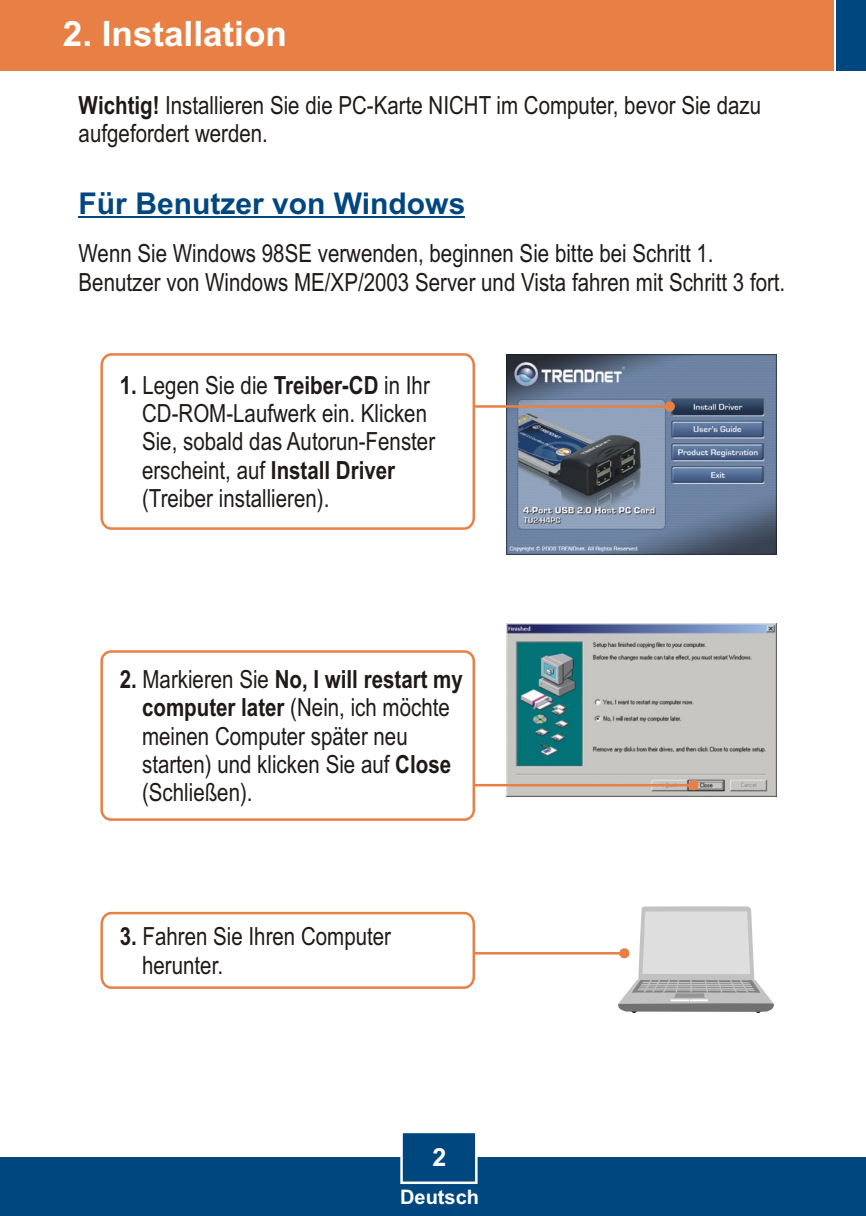
<style>
.page{position:relative;width:866px;height:1216px;background:#fff}
.page>*{position:absolute;margin:0;border:0;box-sizing:border-box;transform-origin:0 0}
.t1{font:700 35px "Arial";color:#fff}
.t2{font:700 30px "Arial";color:#004780}
.t3{font:25px/28.5px "Arial Narrow";color:#1f1a17}
.t4{font:700 25px "Arial";color:#fff}
.t5{font:700 20px "Arial";color:#fff}
.s1{font-weight:700}
</style>
<div class="page">
<img style="left:506px;top:355px;width:270px;height:199px">
<svg style="left:476px;top:401px;width:198px;height:10px;background:#b19f9f"></svg>
<div style="left:0;top:1158px;width:865px;height:58px;background:#004780"></div>
<div style="left:0;top:0;width:833px;height:71px;background:#e88045"></div>
<div style="left:836px;top:0;width:29px;height:71px;background:#004780"></div>
<svg style="left:399px;top:1133px;width:79px;height:51px"></svg>
<svg style="left:100px;top:906px;width:674px;height:107px"></svg>
<img style="left:506px;top:624px;width:270px;height:173px">
<svg style="left:475px;top:780px;width:223px;height:10px;background:#d4b7a5"></svg>
<div style="left:100px;top:650px;width:375px;height:171px;background:#fff;border:3px solid #e88045;border-radius:9px"></div>
<hr style="left:79px;top:216px;width:386px;height:2px;background:#004780">
<svg style="left:100px;top:353px;width:376px;height:177px"></svg>
<h1 class="t1" style="left:63px;top:20px;width:225px">2. Installation</h1>
<p class="t3" style="left:79px;top:93px;width:683px"><span class="s1">Wichtig!</span> Installieren Sie die PC-Karte NICHT im Computer, bevor Sie dazu aufgefordert werden.</p>
<p class="t2" style="left:79px;top:192px;width:388px">Für Benutzer von Windows</p>
<p class="t3" style="left:79px;top:242px;width:708px">Wenn Sie Windows 98SE verwenden, beginnen Sie bitte bei Schritt 1.<br>Benutzer von Windows ME/XP/2003 Server und Vista fahren mit Schritt 3 fort.</p>
<p class="t3" style="left:142px;top:373px;width:294px;text-indent:-22px"><span class="s1">1.</span> Legen Sie die <span class="s1">Treiber-CD</span> in Ihr<br>CD-ROM-Laufwerk ein. Klicken<br>Sie, sobald das Autorun-Fenster erscheint, auf <span class="s1">Install Driver </span>(Treiber installieren).</p>
<p class="t3" style="left:142px;top:667px;width:322px;text-indent:-22px"><span class="s1">2.</span> Markieren Sie <span class="s1">No, I will restart my computer later</span> (Nein, ich möchte meinen Computer später neu starten) und klicken Sie auf <span class="s1">Close </span>(Schließen).</p>
<p class="t3" style="left:142px;top:925px;width:250px;text-indent:-22px"><span class="s1">3.</span> Fahren Sie Ihren Computer herunter.</p>
<p class="t4" style="left:432px;top:1148px;width:15px">2</p>
<p class="t5" style="left:400px;top:1189px;width:80px">Deutsch</p>
</div>
